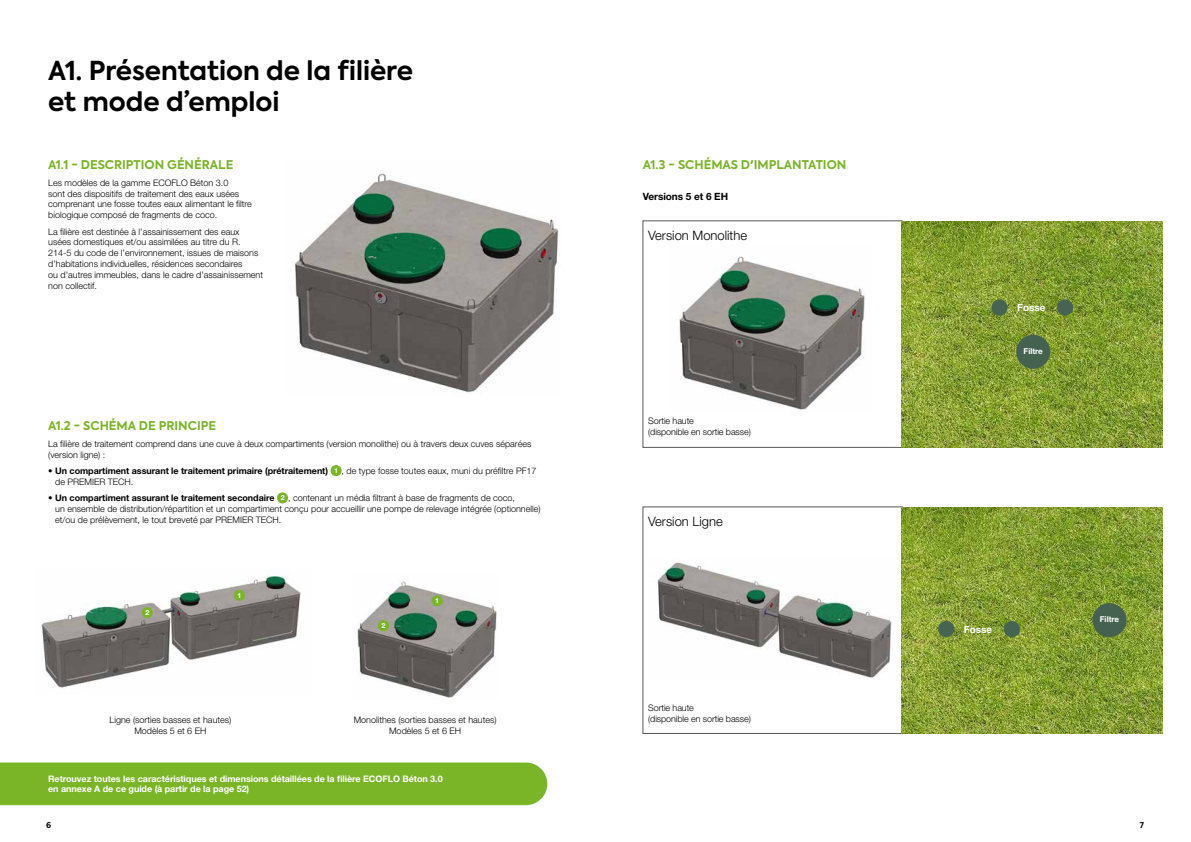
<style>
.page{position:relative;width:1191px;height:842px;background:#fff}
.page>*{position:absolute;margin:0;border:0;box-sizing:border-box;transform-origin:0 0}
.t1{font:700 26px/31.2px "Axiforma";color:#000}
.t2{font:300 13px "Helvetica Neue LT Std";color:#000}
.t3{font:700 12px "Axiforma";color:#7ab427}
.t4{font:700 10px "Helvetica Neue LT Std";letter-spacing:-.005em;color:#000}
.t5{font:700 10px "Helvetica Neue LT Std";letter-spacing:-.005em;color:#fff}
.t6{font:300 9px/10.8px "Helvetica Neue LT Std";color:#000}
.t7{font:700 9px/10.8px "Helvetica Neue LT Std";letter-spacing:-.005em;color:#fff}
.t8{font:700 8.1px "Helvetica Neue LT Std";letter-spacing:-.005em;color:#fff}
.t9{font:700 8px "Axiforma";color:#000}
.t10{font:700 7px "Helvetica Neue LT Std";color:#fff}
.s1{font-weight:700}
.s2{font-weight:700;font-size:7px;color:#fff}
</style>
<div class="page">
<img style="left:657px;top:562px;width:235px;height:116px">
<img style="left:357px;top:581px;width:140px;height:118px">
<img style="left:41px;top:573px;width:260px;height:115px">
<div style="left:0;top:762px;width:547px;height:43px;background:#7ab427"></div>
<img style="left:679px;top:256px;width:186px;height:154px">
<img style="left:295px;top:173px;width:264px;height:220px">
<img style="left:902px;top:221px;width:260px;height:226px">
<div style="left:1016px;top:335px;width:34px;height:34px;background:#456251;border-radius:50%"></div>
<div style="left:991px;top:299px;width:16px;height:17px;background:#476453;border-radius:50%"></div>
<div style="left:1057px;top:299px;width:16px;height:17px;background:#476453;border-radius:50%"></div>
<div style="left:330px;top:465px;width:11px;height:11px;background:#7ab427;border-radius:50%"></div>
<div style="left:277px;top:492px;width:11px;height:11px;background:#7ab427;border-radius:50%"></div>
<div style="left:142px;top:607px;width:11px;height:11px;background:#7ab427;border-radius:50%"></div>
<div style="left:378px;top:620px;width:11px;height:11px;background:#7ab427;border-radius:50%"></div>
<div style="left:234px;top:590px;width:11px;height:11px;background:#7ab427;border-radius:50%"></div>
<div style="left:431px;top:595px;width:11px;height:11px;background:#7ab427;border-radius:50%"></div>
<img style="left:902px;top:507px;width:260px;height:226px">
<div style="left:1092px;top:603px;width:34px;height:34px;background:#456251;border-radius:50%"></div>
<div style="left:938px;top:621px;width:16px;height:16px;background:#476453;border-radius:50%"></div>
<div style="left:1003px;top:621px;width:17px;height:16px;background:#476453;border-radius:50%"></div>
<h1 class="t1" style="left:48px;top:55px;width:366px">A1. Présentation de la filière et mode d’emploi</h1>
<h3 class="t3" style="left:48px;top:157px;width:187px">A1.1 - DESCRIPTION GÉNÉRALE</h3>
<p class="t6" style="left:48px;top:177px;width:205px">Les modèles de la gamme ECOFLO Béton 3.0<br>sont des dispositifs de traitement des eaux usées comprenant une fosse toutes eaux alimentant le filtre biologique composé de fragments de coco.</p>
<p class="t6" style="left:48px;top:226px;width:216px">La filière est destinée à l’assainissement des eaux usées domestiques et/ou assimilées au titre du R.<br>214-5 du code de l’environnement, issues de maisons d’habitations individuelles, résidences secondaires<br>ou d’autres immeubles, dans le cadre d’assainissement non collectif.</p>
<h3 class="t3" style="left:48px;top:418px;width:169px">A1.2 - SCHÉMA DE PRINCIPE</h3>
<p class="t6" style="left:48px;top:438px;width:484px">La filière de traitement comprend dans une cuve à deux compartiments (version monolithe) ou à travers deux cuves séparées (version ligne) :</p>
<p class="t6" style="left:55px;top:465px;width:483px;text-indent:-7px">• <span class="s1">Un compartiment assurant le traitement primaire (prétraitement)</span> <span class="s2">1</span> , de type fosse toutes eaux, muni du préfiltre PF17 de PREMIER TECH.</p>
<p class="t6" style="left:55px;top:492px;width:487px;text-indent:-7px">• <span class="s1">Un compartiment assurant le traitement secondaire</span> <span class="s2">2</span> , contenant un média filtrant à base de fragments de coco,<br>un ensemble de distribution/répartition et un compartiment conçu pour accueillir une pompe de relevage intégrée (optionnelle) et/ou de prélèvement, le tout breveté par PREMIER TECH.</p>
<p class="t10" style="left:145px;top:608px;width:5px">2</p>
<p class="t10" style="left:238px;top:591px;width:5px">1</p>
<p class="t10" style="left:381px;top:621px;width:5px">2</p>
<p class="t10" style="left:435px;top:596px;width:5px">1</p>
<p class="t6" style="left:110px;top:714px;width:123px;text-align:center">Ligne (sorties basses et hautes)<br>Modèles 5 et 6 EH</p>
<p class="t6" style="left:354px;top:714px;width:144px;text-align:center">Monolithes (sorties basses et hautes)<br>Modèles 5 et 6 EH</p>
<p class="t7" style="left:48px;top:773px;width:396px">Retrouvez toutes les caractéristiques et dimensions détaillées de la filière ECOFLO Béton 3.0 en annexe A de ce guide (à partir de la page 52)</p>
<h3 class="t3" style="left:643px;top:157px;width:205px">A1.3 - SCHÉMAS D'IMPLANTATION</h3>
<p class="t4" style="left:643px;top:190px;width:87px">Versions 5 et 6 EH</p>
<h2 class="t2" style="left:648px;top:227px;width:100px">Version Monolithe</h2>
<p class="t6" style="left:648px;top:415px;width:104px">Sortie haute<br>(disponible en sortie basse)</p>
<h2 class="t2" style="left:648px;top:513px;width:76px">Version Ligne</h2>
<p class="t6" style="left:648px;top:702px;width:104px">Sortie haute<br>(disponible en sortie basse)</p>
<p class="t5" style="left:1017px;top:301px;width:30px">Fosse</p>
<p class="t8" style="left:1023px;top:346px;width:21px">Filtre</p>
<p class="t5" style="left:964px;top:623px;width:30px">Fosse</p>
<p class="t8" style="left:1099px;top:614px;width:21px">Filtre</p>
<p class="t9" style="left:46px;top:819px;width:7px">6</p>
<p class="t9" style="left:1140px;top:819px;width:6px">7</p>
</div>
